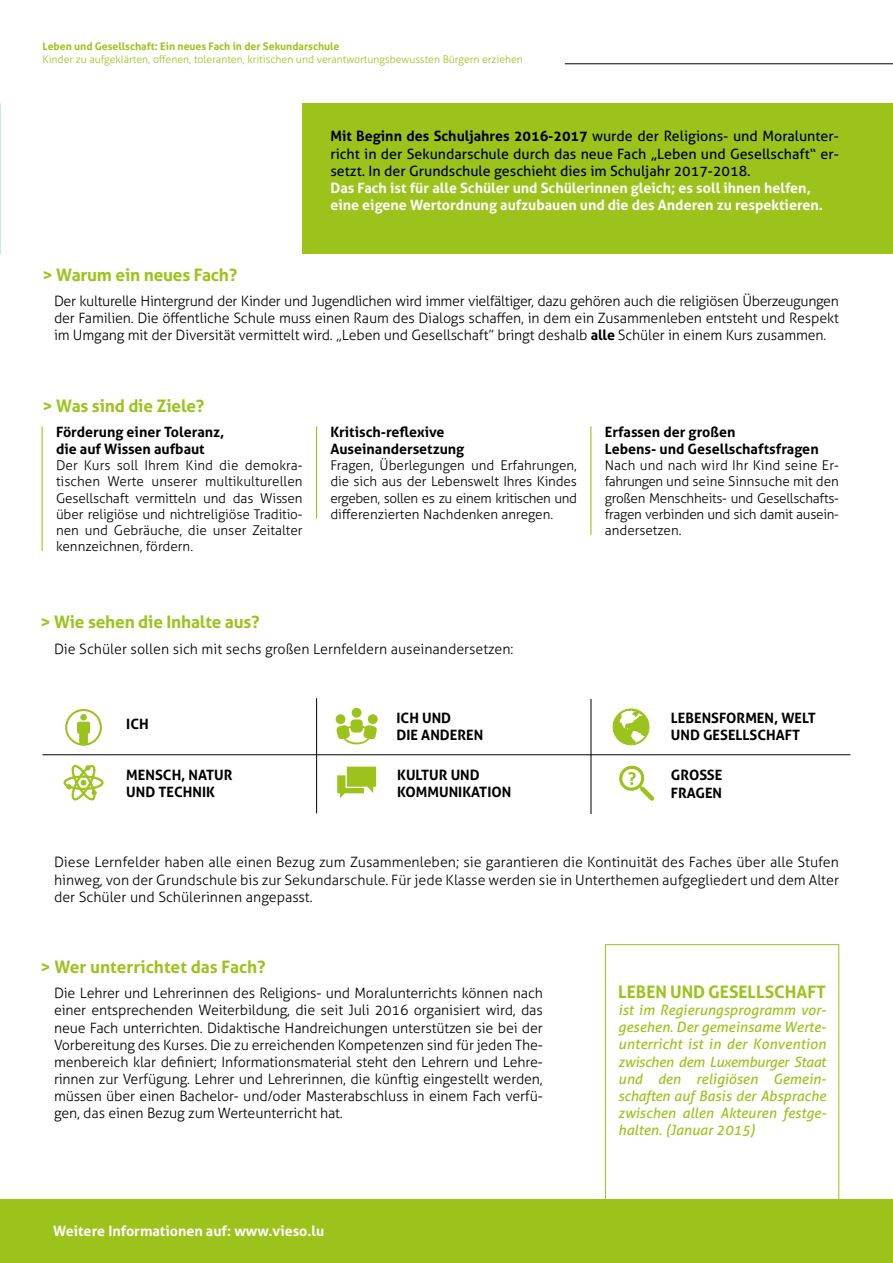
<style>
.page{position:relative;width:893px;height:1263px;background:#fff}
.page>*{position:absolute;margin:0;border:0;box-sizing:border-box;transform-origin:0 0}
.t1{font:700 17.25px "Aller";letter-spacing:-.01em;color:#9bc31c}
.t2{font:300 14.25px/17.1px "Aller";color:#000;text-align:justify}
.t3{font:700 14.25px/17.1px "Aller";color:#000}
.t4{font:italic 14.25px/17.1px "Aller";color:#9bc31c;text-align:justify}
.t5{font:14.25px/17.1px "Aller";color:#000;text-align:justify}
.t6{font:700 14.25px/17.1px "Aller";color:#fff}
.t7{font:300 13.5px/16.2px "Aller";color:#000;text-align:justify}
.t8{font:300 10.5px "Aller";color:#9bc31c}
.t9{font:700 10.5px "Aller";color:#9bc31c}
.s1{font-weight:700}
</style>
<div class="page">
<hr style="left:565px;top:64px;width:328px;height:1px;background:#000">
<div style="left:0;top:1199px;width:893px;height:64px;background:#9bc31c"></div>
<div style="left:303px;top:104px;width:590px;height:150px;background:#9bc31c"></div>
<hr style="left:43px;top:754px;width:807px;height:1px;background:#000">
<hr style="left:42px;top:426px;width:1px;height:125px;background:#9bc31c">
<hr style="left:316px;top:426px;width:1px;height:93px;background:#9bc31c">
<hr style="left:590px;top:426px;width:1px;height:109px;background:#9bc31c">
<hr style="left:316px;top:698px;width:1px;height:115px;background:#000">
<hr style="left:591px;top:699px;width:1px;height:115px;background:#000">
<svg style="left:64px;top:765px;width:39px;height:35px"></svg>
<svg style="left:612px;top:708px;width:37px;height:37px"></svg>
<svg style="left:337px;top:766px;width:40px;height:32px"></svg>
<div style="left:352px;top:708px;width:9px;height:10px;background:#9bc31c;border-radius:50%"></div>
<svg style="left:335px;top:714px;width:42px;height:30px"></svg>
<svg style="left:619px;top:765px;width:35px;height:36px"></svg>
<div style="left:80px;top:714px;width:7px;height:6px;background:#9bc31c;border-radius:50%"></div>
<div style="left:77px;top:722px;width:13px;height:12px;background:#9bc31c;border-radius:2px"></div>
<div style="left:65px;top:709px;width:37px;height:37px;border:2px solid #9bc31c;border-radius:50%"></div>
<p class="t9" style="left:43px;top:40px;width:298px">Leben und Gesellschaft: Ein neues Fach in der Sekundarschule</p>
<p class="t8" style="left:43px;top:53px;width:482px">Kinder zu aufgeklärten, offenen, toleranten, kritischen und verantwortungsbewussten Bürgern erziehen</p>
<p class="t1" style="left:43px;top:264px;width:196px">&gt; Warum ein neues Fach?</p>
<p class="t5" style="left:330px;top:128px;width:510px"><span class="s1">Mit Beginn des Schuljahres 2016-2017</span> wurde der Religions- und Moralunter&shy;richt in der Sekundarschule durch das neue Fach „Leben und Gesellschaft“ er&shy;setzt. In der Grundschule geschieht dies im Schuljahr 2017-2018.</p>
<p class="t6" style="left:330px;top:179px;width:494px">Das Fach ist für alle Schüler und Schülerinnen gleich; es soll ihnen helfen, eine eigene Wertordnung aufzubauen und die des Anderen zu respektieren.</p>
<p class="t2" style="left:54px;top:292px;width:786px">Der kulturelle Hintergrund der Kinder und Jugendlichen wird immer vielfältiger, dazu gehören auch die religiösen Überzeugungen der Familien. Die öffentliche Schule muss einen Raum des Dialogs schaffen, in dem ein Zusammenleben entsteht und Respekt im Umgang mit der Diversität vermittelt wird. „Leben und Gesellschaft” bringt deshalb <span class="s1">alle</span> Schüler in einem Kurs zusammen.</p>
<p class="t1" style="left:43px;top:395px;width:163px">&gt; Was sind die Ziele?</p>
<p class="t3" style="left:56px;top:423px;width:170px">Förderung einer Toleranz, die auf Wissen aufbaut</p>
<p class="t7" style="left:56px;top:457px;width:248px">Der Kurs soll Ihrem Kind die demokra&shy;tischen Werte unserer multikulturellen Gesellschaft vermitteln und das Wissen über religiöse und nichtreligiöse Traditio&shy;nen und Gebräuche, die unser Zeitalter kennzeichnen, fördern.</p>
<p class="t1" style="left:40px;top:611px;width:221px">&gt; Wie sehen die Inhalte aus?</p>
<p class="t3" style="left:330px;top:423px;width:135px">Kritisch-reflexive<br>Auseinandersetzung</p>
<p class="t7" style="left:330px;top:457px;width:248px">Fragen, Überlegungen und Erfahrungen, die sich aus der Lebenswelt Ihres Kindes ergeben, sollen es zu einem kritischen und differenzierten Nachdenken anregen.</p>
<p class="t2" style="left:54px;top:641px;width:461px">Die Schüler sollen sich mit sechs großen Lernfeldern auseinandersetzen:</p>
<p class="t3" style="left:126px;top:715px;width:24px">ICH</p>
<p class="t3" style="left:397px;top:709px;width:88px">ICH UND<br>DIE ANDEREN</p>
<p class="t3" style="left:605px;top:423px;width:215px">Erfassen der großen<br>Lebens- und Gesellschaftsfragen</p>
<p class="t7" style="left:605px;top:457px;width:236px">Nach und nach wird Ihr Kind seine Er&shy;fahrungen und seine Sinnsuche mit den großen Menschheits- und Gesellschafts&shy;fragen verbinden und sich damit ausein&shy;andersetzen.</p>
<p class="t3" style="left:671px;top:709px;width:146px">LEBENSFORMEN, WELT<br>UND GESELLSCHAFT</p>
<p class="t3" style="left:126px;top:766px;width:108px">MENSCH, NATUR<br>UND TECHNIK</p>
<p class="t3" style="left:397px;top:766px;width:116px">KULTUR UND<br>KOMMUNIKATION</p>
<p class="t3" style="left:671px;top:766px;width:53px;line-height:18px">GROSSE<br>FRAGEN</p>
<p class="t2" style="left:54px;top:854px;width:786px">Diese Lernfelder haben alle einen Bezug zum Zusammenleben; sie garantieren die Kontinuität des Faches über alle Stufen hinweg, von der Grundschule bis zur Sekundarschule. Für jede Klasse werden sie in Unterthemen aufgegliedert und dem Alter der Schüler und Schülerinnen angepasst.</p>
<p class="t1" style="left:40px;top:956px;width:227px">&gt; Wer unterrichtet das Fach?</p>
<p class="t2" style="left:54px;top:985px;width:490px">Die Lehrer und Lehrerinnen des Religions- und Moralunterrichts können nach einer entsprechenden Weiterbildung, die seit Juli 2016 organisiert wird, das neue Fach unterrichten. Didaktische Handreichungen unterstützen sie bei der Vorbereitung des Kurses. Die zu erreichenden Kompetenzen sind für jeden The&shy;menbereich klar definiert; Informationsmaterial steht den Lehrern und Lehre&shy;rinnen zur Verfügung. Lehrer und Lehrerinnen, die künftig eingestellt werden, müssen über einen Bachelor- und/oder Masterabschluss in einem Fach verfü&shy;gen, das einen Bezug zum Werteunterricht hat.</p>
<p class="t1" style="left:618px;top:981px;width:209px">LEBEN UND GESELLSCHAFT</p>
<p class="t4" style="left:618px;top:1001px;width:209px">ist im Regierungsprogramm vor&shy;gesehen. Der gemeinsame Werte&shy;unterricht ist in der Konvention zwischen dem Luxemburger Staat und den religiösen Gemein&shy;schaften auf Basis der Absprache zwischen allen Akteuren festge&shy;halten. (Januar 2015)</p>
<p class="t6" style="left:53px;top:1223px;width:273px">Weitere Informationen auf: www.vieso.lu</p>
</div>
